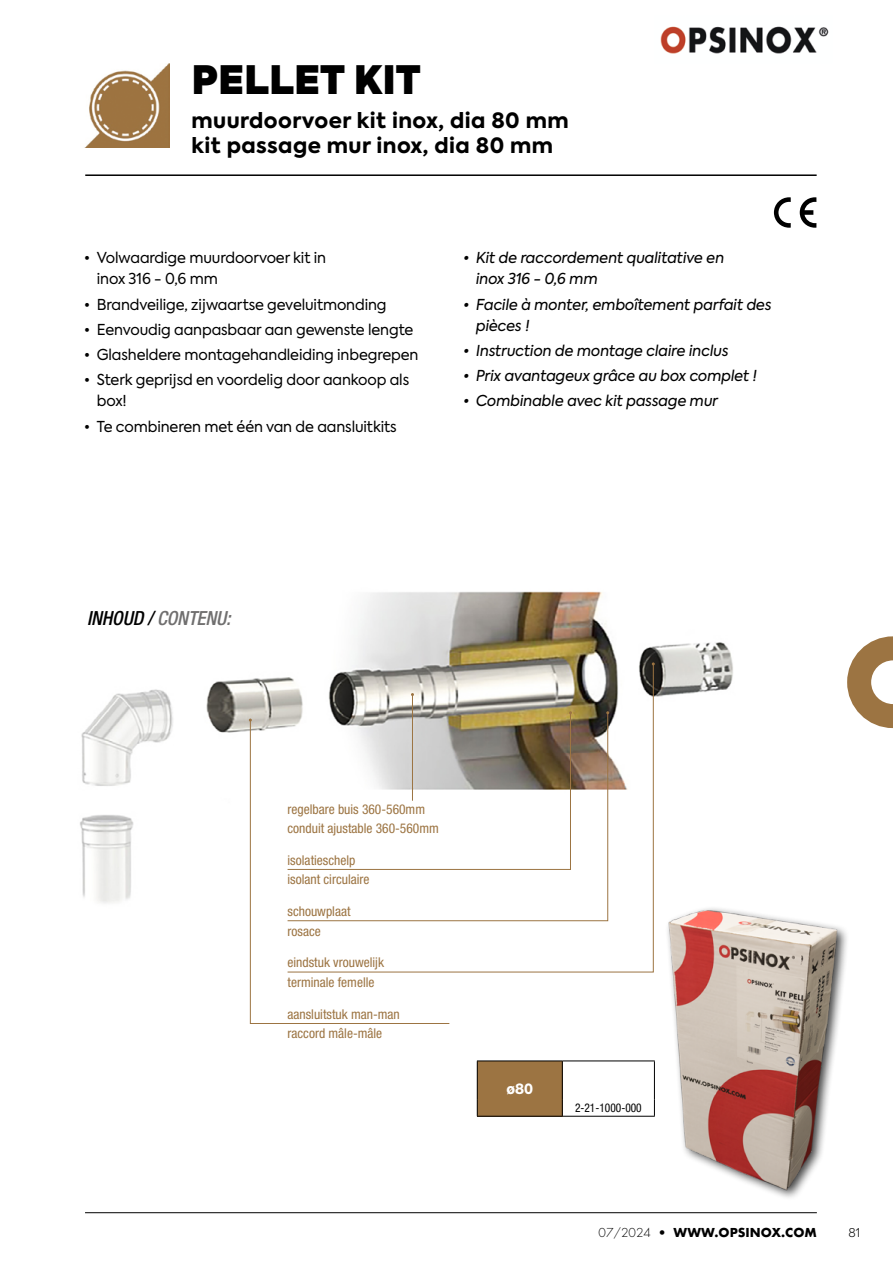
<style>
.page{position:relative;width:893px;height:1263px;background:#fff}
.page>*{position:absolute;margin:0;border:0;box-sizing:border-box;transform-origin:0 0}
.t1{font:800 39px "Axiforma";color:#000}
.t2{font:800 21px "Axiforma";letter-spacing:.02em;color:#000}
.t3{font:italic 500 condensed 19.5px "Helvetica Neue LT Std";letter-spacing:-.01em;color:#706f6f}
.t4{font:15px/21px "Axiforma";letter-spacing:-.01em;color:#000}
.t5{font:italic 15px/21px "Axiforma";letter-spacing:-.01em;color:#000}
.prijs{font:800 15px "Helvetica Neue LT Std";color:#fff;scale:.95 1}
.t6{font:condensed 13.5px "Helvetica Neue LT Std";color:#9c7442}
.t7{font:700 12px "Futura";color:#000}
.ref{font:condensed 12px "Helvetica Neue LT Std";color:#000;scale:.95 1}
.t8{font:300 12px "Axiforma";color:#000}
.s1{color:#000}
.s2{font-family:"Futura Std";font-weight:300}
</style>
<div class="page">
<hr style="left:85px;top:1212px;width:732px;height:1px;background:#000">
<svg style="left:847px;top:636px;width:46px;height:92px"></svg>
<img style="left:660px;top:26px;width:169px;height:28px">
<img style="left:80px;top:591px;width:653px;height:322px">
<svg style="left:250px;top:719px;width:200px;height:305px"></svg>
<svg style="left:287px;top:663px;width:367px;height:310px"></svg>
<hr style="left:412px;top:694px;width:1px;height:107px;background:#9c7442">
<img style="left:627px;top:888px;width:220px;height:326px">
<img style="left:84px;top:64px;width:86px;height:84px">
<hr style="left:85px;top:174px;width:732px;height:2px;background:#000">
<svg style="left:800px;top:197px;width:16px;height:31px"></svg>
<svg style="left:774px;top:197px;width:17px;height:31px"></svg>
<div style="left:477px;top:1061px;width:85px;height:55px;background:#9c7442"></div>
<hr style="left:562px;top:1116px;width:93px;height:1px;background:#000">
<hr style="left:477px;top:1116px;width:85px;height:1px;background:#000">
<hr style="left:562px;top:1060px;width:93px;height:1px;background:#000">
<hr style="left:562px;top:1061px;width:1px;height:38px;background:#000">
<hr style="left:654px;top:1061px;width:1px;height:38px;background:#000">
<svg style="left:562px;top:1099px;width:1px;height:17px"></svg>
<svg style="left:654px;top:1099px;width:1px;height:17px"></svg>
<hr style="left:477px;top:1060px;width:85px;height:1px;background:#000">
<hr style="left:477px;top:1061px;width:1px;height:38px;background:#000">
<svg style="left:477px;top:1099px;width:1px;height:17px"></svg>
<p class="t1" style="left:192px;top:51px;width:231px">PELLET KIT</p>
<p class="t2" style="left:192px;top:105px;width:379px">muurdoorvoer kit inox, dia 80 mm</p>
<p class="t2" style="left:192px;top:131px;width:363px">kit passage mur inox, dia 80 mm</p>
<p class="t4" style="left:97px;top:248px;width:231px;text-indent:-13px">• Volwaardige muurdoorvoer kit in inox 316 - 0,6 mm</p>
<p class="t4" style="left:84px;top:294px;width:304px">• Brandveilige, zijwaartse geveluitmonding</p>
<p class="t4" style="left:84px;top:319px;width:331px">• Eenvoudig aanpasbaar aan gewenste lengte</p>
<p class="t4" style="left:84px;top:344px;width:336px">• Glasheldere montagehandleiding inbegrepen</p>
<p class="t4" style="left:97px;top:370px;width:314px;text-indent:-13px">• Sterk geprijsd en voordelig door aankoop als box!</p>
<p class="t4" style="left:84px;top:416px;width:314px">• Te combineren met één van de aansluitkits</p>
<p class="t5" style="left:476px;top:248px;width:250px;text-indent:-13px">• Kit de raccordement qualitative en inox 316 - 0,6 mm</p>
<p class="t5" style="left:476px;top:294px;width:297px;text-indent:-13px">• Facile à monter, emboîtement parfait des pièces !</p>
<p class="t5" style="left:463px;top:340px;width:267px">• Instruction de montage claire inclus</p>
<p class="t5" style="left:463px;top:365px;width:295px">• Prix avantageux grâce au box complet !</p>
<p class="t5" style="left:463px;top:391px;width:256px">• Combinable avec kit passage mur</p>
<p class="t3" style="left:87px;top:606px;width:145px"><span class="s1">INHOUD /</span> CONTENU:</p>
<p class="t6" style="left:288px;top:801px;width:139px">regelbare buis 360-560mm</p>
<p class="t6" style="left:288px;top:820px;width:153px">conduit ajustable 360-560mm</p>
<p class="t6" style="left:288px;top:852px;width:69px">isolatieschelp</p>
<p class="t6" style="left:288px;top:872px;width:83px">isolant circulaire</p>
<p class="t6" style="left:288px;top:903px;width:65px">schouwplaat</p>
<p class="t6" style="left:288px;top:923px;width:35px">rosace</p>
<p class="t6" style="left:288px;top:955px;width:98px">eindstuk vrouwelijk</p>
<p class="t6" style="left:288px;top:974px;width:88px">terminale femelle</p>
<p class="t6" style="left:288px;top:1006px;width:114px">aansluitstuk man-man</p>
<p class="t6" style="left:288px;top:1026px;width:96px">raccord mâle-mâle</p>
<p class="prijs" style="left:506px;top:1080px;width:30px">ø80</p>
<p class="ref" style="left:575px;top:1100px;width:72px">2-21-1000-000</p>
<p class="t7" style="left:599px;top:1224px;width:220px"><span class="s2">07/2024 •</span> WWW.OPSINOX.COM</p>
<p class="t8" style="left:848px;top:1225px;width:13px">81</p>
</div>
